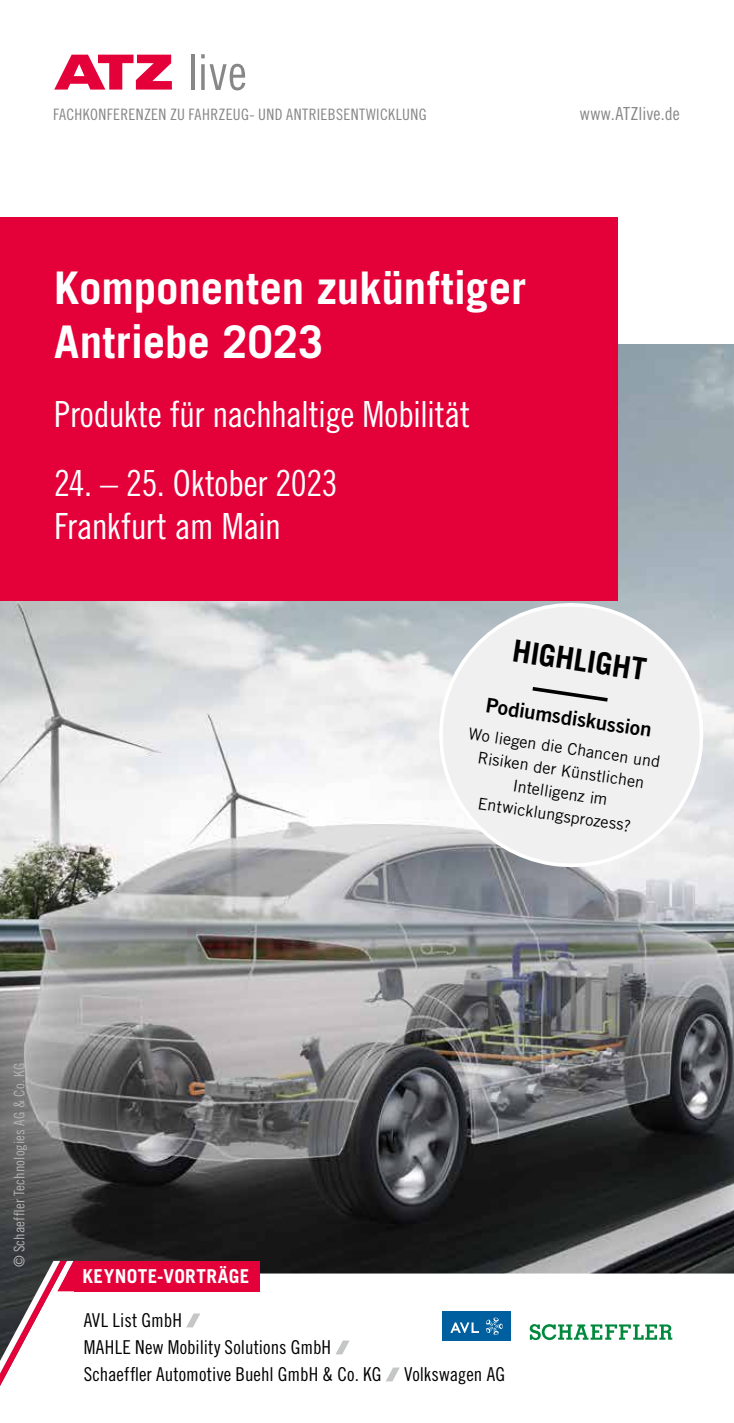
<style>
.page{position:relative;width:734px;height:1423px;background:#fff}
.page>*{position:absolute;margin:0;border:0;box-sizing:border-box;transform-origin:0 0}
.t1{font:700 45px/54px "Trade Gothic LT Std";color:#fff}
.t2{font:36px/43.2px "Trade Gothic LT Std Cn 18";letter-spacing:-.015em;color:#fff}
.t3{font:700 30.6px "Trade Gothic LT Std";color:#000}
.t4{font:20.25px "Trade Gothic LT Std Bd 2";color:#000}
.t5{font:19.12px/27px "Trade Gothic LT Std Cn 18";letter-spacing:.005em;color:#000}
.t6{font:700 19.12px "Trade Gothic LT Std";letter-spacing:.025em;color:#fff}
.t7{font:18px "Trade Gothic LT Std Cn 18";letter-spacing:.005em;color:#868786}
.t8{font:16.2px/22.5px "Trade Gothic LT Std";color:#000;text-align:center}
.t9{font:15.75px "Trade Gothic LT Std Cn 18";letter-spacing:.02em;color:#868786}
.t10{font:14.62px "Trade Gothic LT Std Cn 18";letter-spacing:.01em;color:#b1b2b3}
</style>
<div class="page">
<svg style="left:54px;top:55px;width:118px;height:35px"></svg>
<hr style="left:191px;top:54px;width:3px;height:36px;background:#868786">
<svg style="left:201px;top:54px;width:4px;height:4px"></svg>
<svg style="left:201px;top:64px;width:4px;height:26px"></svg>
<svg style="left:209px;top:64px;width:36px;height:26px"></svg>
<img style="left:0;top:344px;width:733px;height:929px">
<div style="left:0;top:217px;width:617px;height:384px;background:#e40039"></div>
<svg style="left:176px;top:1273px;width:557px;height:109px"></svg>
<svg style="left:427px;top:591px;width:287px;height:283px"></svg>
<svg style="left:528px;top:684px;width:83px;height:20px"></svg>
<svg style="left:529px;top:1323px;width:143px;height:16px"></svg>
<div style="left:442px;top:1311px;width:68px;height:29px;background:#005f9e"></div>
<svg style="left:486px;top:1317px;width:16px;height:17px"></svg>
<svg style="left:450px;top:1322px;width:29px;height:10px"></svg>
<svg style="left:0;top:1260px;width:176px;height:126px"></svg>
<div style="left:74px;top:1260px;width:185px;height:31px;background:#e40039"></div>
<svg style="left:186px;top:1313px;width:14px;height:14px"></svg>
<svg style="left:335px;top:1340px;width:14px;height:14px"></svg>
<svg style="left:385px;top:1367px;width:15px;height:14px"></svg>
<p class="t9" style="left:53px;top:105px;width:375px">FACHKONFERENZEN ZU FAHRZEUG- UND ANTRIEBSENTWICKLUNG</p>
<p class="t7" style="left:579px;top:103px;width:101px">www.ATZlive.de</p>
<h1 class="t1" style="left:54px;top:260px;width:473px">Komponenten zukünftiger<br>Antriebe 2023</h1>
<h2 class="t2" style="left:54px;top:392px;width:417px">Produkte für nachhaltige Mobilität</h2>
<h2 class="t2" style="left:54px;top:460px;width:285px">24. – 25. Oktober 2023<br>Frankfurt am Main</h2>
<h3 class="t3" style="left:515px;top:632px;width:136px;rotate:8deg">HIGHLIGHT</h3>
<p class="t4" style="left:488px;top:692px;width:169px;rotate:9deg">Podiumsdiskussion</p>
<p class="t8" style="left:470px;top:722px;width:195px;rotate:8deg">Wo liegen die Chancen und<br>Risiken der Künstlichen<br>Intelligenz im<br>Entwicklungsprozess?</p>
<p class="t10" style="left:11px;top:1267px;width:206px;rotate:-90deg">© Schaeffler Technologies AG &amp; Co. KG</p>
<p class="t6" style="left:82px;top:1264px;width:168px">KEYNOTE-VORTRÄGE</p>
<p class="t5" style="left:84px;top:1306px;width:422px">AVL List GmbH<br>MAHLE New Mobility Solutions GmbH<br>Schaeffler Automotive Buehl GmbH &amp; Co. KG Volkswagen AG</p>
<p class="t6" style="left:157px;top:1264px;width:12px">S</p>
</div>
